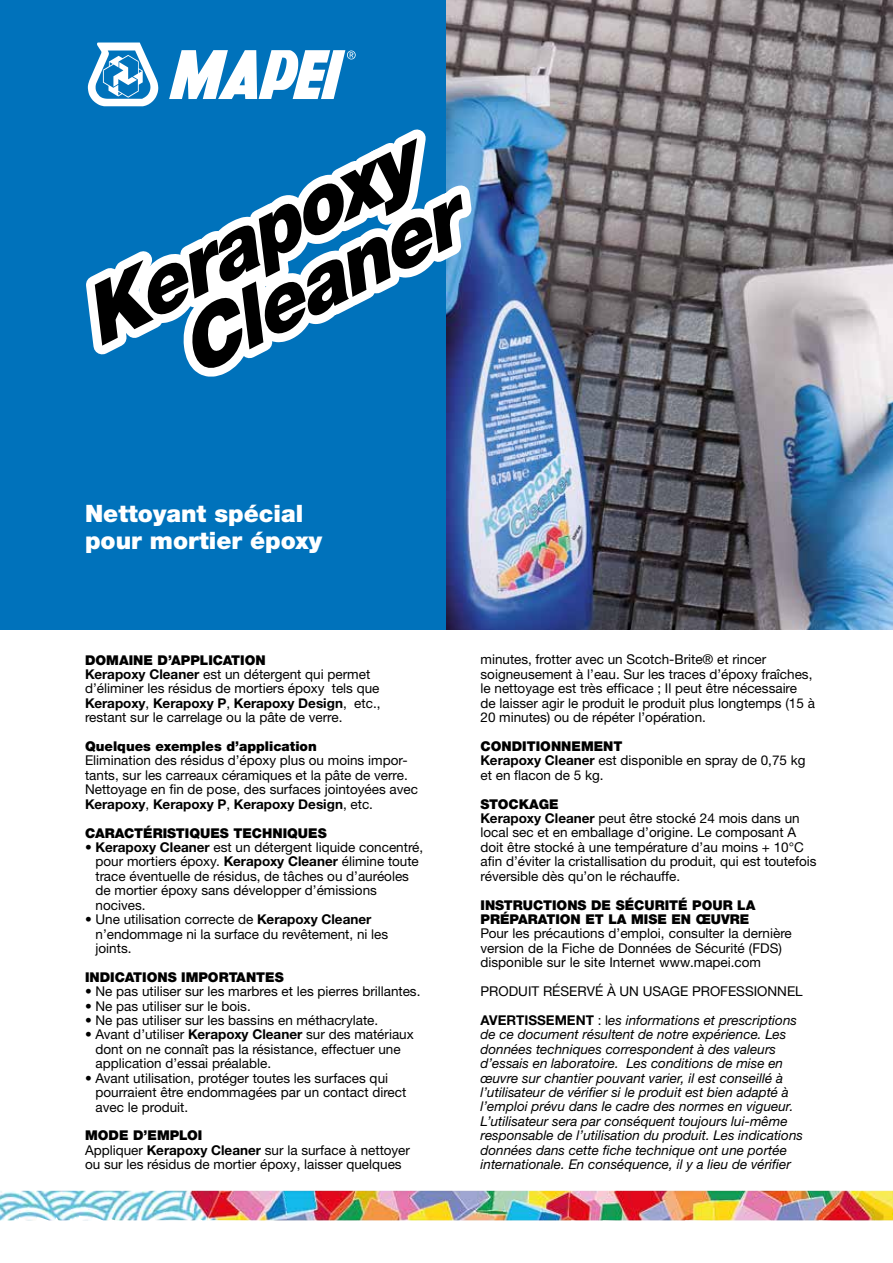
<style>
.page{position:relative;width:893px;height:1263px;background:#fff}
.page>*{position:absolute;margin:0;border:0;box-sizing:border-box;transform-origin:0 0}
.t1{font:italic 900 80.7px/70.2px "Helvetica Neue LTW1 G";color:#000;text-align:right}
.t2{font:900 24px/27px "Helvetica Neue LTW1 G";color:#fff}
.t3{font:13.5px/14.4px "Helvetica Neue LTW1 G";color:#000}
.t4{font:italic 13.5px/14.4px "Helvetica Neue LTW1 G";color:#000}
.t5{font:900 13.5px/14.4px "Helvetica Neue LTW1 G";color:#000}
.s1{font-weight:900}
.s2{font-weight:700}
.s3{font-style:italic}
</style>
<div class="page">
<div style="left:0;top:0;width:446px;height:629px;background:#0072bb"></div>
<svg style="left:88px;top:43px;width:70px;height:63px"></svg>
<svg style="left:169px;top:50px;width:187px;height:49px"></svg>
<img style="left:446px;top:0;width:447px;height:629px">
<svg style="left:86px;top:115px;width:397px;height:262px"></svg>
<img style="left:0;top:1191px;width:893px;height:29px">
<h1 class="t1" style="left:69px;top:291px;width:379px;rotate:-27deg">Kerapoxy<br>Cleaner</h1>
<h2 class="t2" style="left:85px;top:499px;width:239px">Nettoyant spécial pour mortier époxy</h2>
<p class="t3" style="left:85px;top:652px;width:297px"><span class="s1">DOMAINE D’APPLICATION<br></span><span class="s2">Kerapoxy Cleaner</span> est un détergent qui permet d’éliminer les résidus de mortiers époxy tels que <span class="s2">Kerapoxy</span>, <span class="s2">Kerapoxy P</span>, <span class="s2">Kerapoxy Design</span>, etc., restant sur le carrelage ou la pâte de verre.</p>
<p class="t5" style="left:85px;top:739px;width:233px">Quelques exemples d’application</p>
<p class="t3" style="left:85px;top:753px;width:334px">Elimination des résidus d’époxy plus ou moins impor&shy;tants, sur les carreaux céramiques et la pâte de verre.<br>Nettoyage en fin de pose, des surfaces jointoyées avec <span class="s2">Kerapoxy</span>, <span class="s2">Kerapoxy P</span>, <span class="s2">Kerapoxy Design</span>, etc.</p>
<p class="t5" style="left:85px;top:825px;width:243px">CARACTÉRISTIQUES TECHNIQUES</p>
<p class="t3" style="left:96px;top:840px;width:329px;text-indent:-11px">• <span class="s2">Kerapoxy Cleaner</span> est un détergent liquide concentré, pour mortiers époxy. <span class="s2">Kerapoxy Cleaner</span> élimine toute trace éventuelle de résidus, de tâches ou d’auréoles de mortier époxy sans développer d’émissions nocives.</p>
<p class="t3" style="left:96px;top:912px;width:294px;text-indent:-11px">• Une utilisation correcte de <span class="s2">Kerapoxy Cleaner </span>n’endommage ni la surface du revêtement, ni les joints.</p>
<p class="t5" style="left:85px;top:970px;width:200px">INDICATIONS IMPORTANTES</p>
<p class="t3" style="left:85px;top:984px;width:337px">• Ne pas utiliser sur les marbres et les pierres brillantes.</p>
<p class="t3" style="left:85px;top:998px;width:167px">• Ne pas utiliser sur le bois.</p>
<p class="t3" style="left:85px;top:1013px;width:295px">• Ne pas utiliser sur les bassins en méthacrylate.</p>
<p class="t3" style="left:96px;top:1027px;width:320px;text-indent:-11px">• Avant d’utiliser <span class="s2">Kerapoxy Cleaner</span> sur des matériaux dont on ne connaît pas la résistance, effectuer une application d’essai préalable.</p>
<p class="t3" style="left:96px;top:1071px;width:312px;text-indent:-11px">• Avant utilisation, protéger toutes les surfaces qui pourraient être endommagées par un contact direct avec le produit.</p>
<p class="t3" style="left:85px;top:1128px;width:326px"><span class="s1">MODE D’EMPLOI<br></span>Appliquer <span class="s2">Kerapoxy Cleaner</span> sur la surface à nettoyer ou sur les résidus de mortier époxy, laisser quelques</p>
<p class="t3" style="left:480px;top:652px;width:336px">minutes, frotter avec un Scotch-Brite® et rincer soigneusement à l’eau. Sur les traces d’époxy fraîches, le nettoyage est très efficace ; Il peut être nécessaire de laisser agir le produit le produit plus longtemps (15 à 20 minutes) ou de répéter l’opération.</p>
<p class="t3" style="left:480px;top:739px;width:327px"><span class="s1">CONDITIONNEMENT<br></span><span class="s2">Kerapoxy Cleaner</span> est disponible en spray de 0,75 kg et en flacon de 5 kg.</p>
<p class="t3" style="left:480px;top:796px;width:338px"><span class="s1">STOCKAGE<br></span><span class="s2">Kerapoxy Cleaner</span> peut être stocké 24 mois dans un local sec et en emballage d’origine. Le composant A doit être stocké à une température d’au moins + 10°C afin d’éviter la cristallisation du produit, qui est toutefois réversible dès qu’on le réchauffe.</p>
<p class="t5" style="left:480px;top:897px;width:276px">INSTRUCTIONS DE SÉCURITÉ POUR LA<br>PRÉPARATION ET LA MISE EN ŒUVRE</p>
<p class="t3" style="left:480px;top:926px;width:313px">Pour les précautions d’emploi, consulter la dernière version de la Fiche de Données de Sécurité (FDS) disponible sur le site Internet www.mapei.com</p>
<p class="t3" style="left:480px;top:977px;width:324px;line-height:28.8px">PRODUIT RÉSERVÉ À UN USAGE PROFESSIONNEL<br><span class="s2">AVERTISSEMENT</span> : l<span class="s3">es informations et prescriptions</span></p>
<p class="t4" style="left:480px;top:1027px;width:324px">de ce document résultent de notre expérience. Les données techniques correspondent à des valeurs d’essais en laboratoire. Les conditions de mise en œuvre sur chantier pouvant varier, il est conseillé à l’utilisateur de vérifier si le produit est bien adapté à l’emploi prévu dans le cadre des normes en vigueur.<br>L’utilisateur sera par conséquent toujours lui-même responsable de l’utilisation du produit. Les indications données dans cette fiche technique ont une portée internationale. En conséquence, il y a lieu de vérifier</p>
</div>
